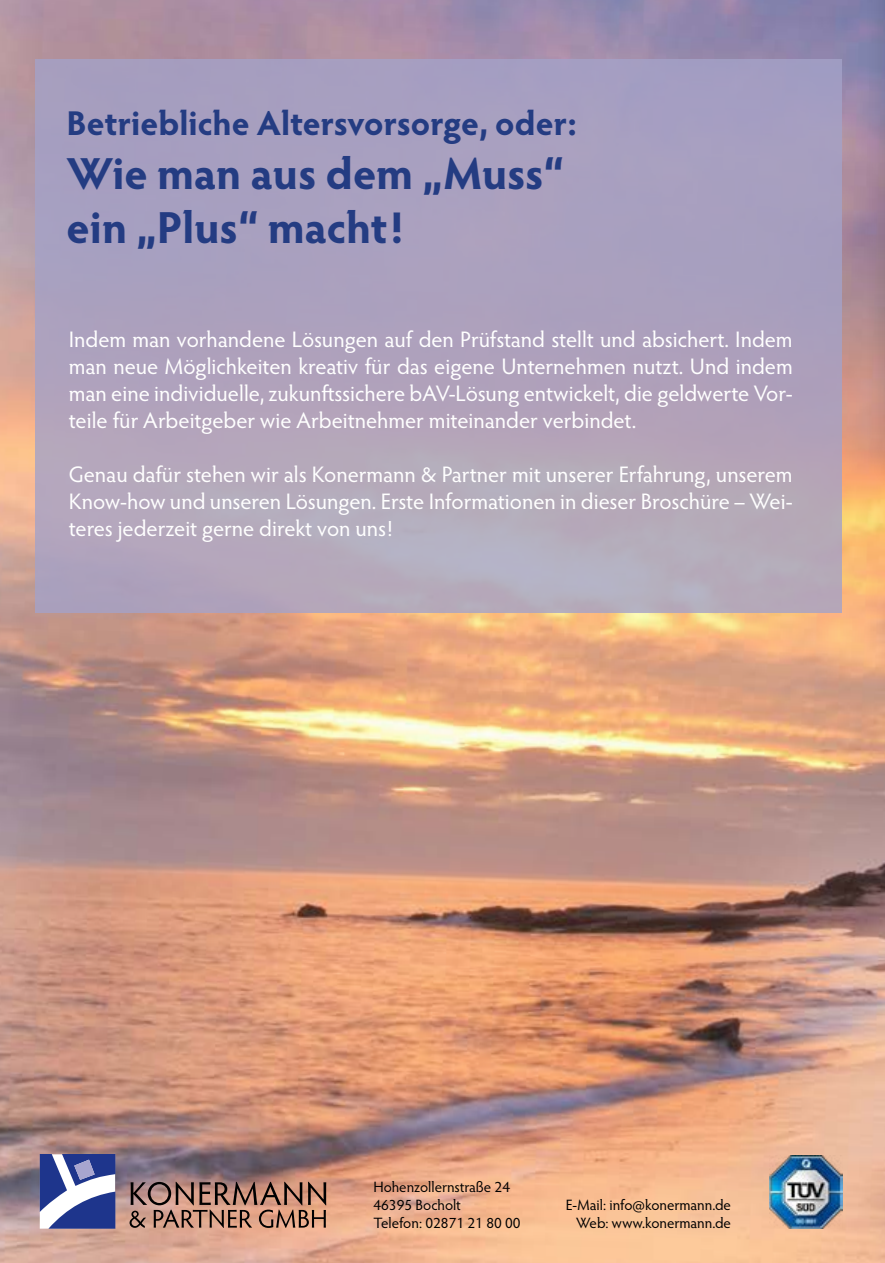
<style>
.page{position:relative;width:885px;height:1263px;background:#fff}
.page>*{position:absolute;margin:0;border:0;box-sizing:border-box;transform-origin:0 0}
.t1{font:700 45px/54px "Hypatia Sans Pro";color:#243c82}
.t2{font:700 34.5px "Hypatia Sans Pro";color:#243c82}
.t3{font:22.5px/27px "Hypatia Sans Pro";letter-spacing:-.005em;color:#fff;text-align:justify}
.t4{font:15px/18px "Hypatia Sans Pro";color:#000}
</style>
<div class="page">
<img style="left:0;top:0;width:884px;height:1263px">
<div style="left:101px;top:0;width:783px;height:498px;background:#000;opacity:.29"></div>
<svg style="left:40px;top:1154px;width:75px;height:75px"></svg>
<svg style="left:74px;top:1159px;width:21px;height:21px"></svg>
<svg style="left:129px;top:1182px;width:197px;height:46px;background:#9d7565"></svg>
<div style="left:36px;top:59px;width:806px;height:553px;background:linear-gradient(to bottom,#a49cc1,#b7aaba)"></div>
<img style="left:769px;top:1155px;width:73px;height:74px">
<h2 class="t2" style="left:67px;top:99px;width:512px">Betriebliche Altersvorsorge, oder:</h2>
<h1 class="t1" style="left:67px;top:144px;width:498px">Wie man aus dem „Muss“ ein „Plus“ macht!</h1>
<p class="t3" style="left:69px;top:325px;width:725px">Indem man vorhandene Lösungen auf den Prüfstand stellt und absichert. Indem man neue Möglichkeiten kreativ für das eigene Unternehmen nutzt. Und indem man eine individuelle, zukunftssichere bAV-Lösung entwickelt, die geldwerte Vor&shy;teile für Arbeitgeber wie Arbeitnehmer miteinander verbindet.</p>
<p class="t3" style="left:69px;top:460px;width:725px">Genau dafür stehen wir als Konermann &amp; Partner mit unserer Erfahrung, unserem Know-how und unseren Lösungen. Erste Informationen in dieser Broschüre – Wei&shy;teres jederzeit gerne direkt von uns!</p>
<p class="t4" style="left:373px;top:1177px;width:149px">Hohenzollernstraße 24<br>46395 Bocholt<br>Telefon: 02871 21 80 00</p>
<p class="t4" style="left:566px;top:1195px;width:167px;text-align:right">E-Mail: info@konermann.de<br>Web: www.konermann.de</p>
</div>
